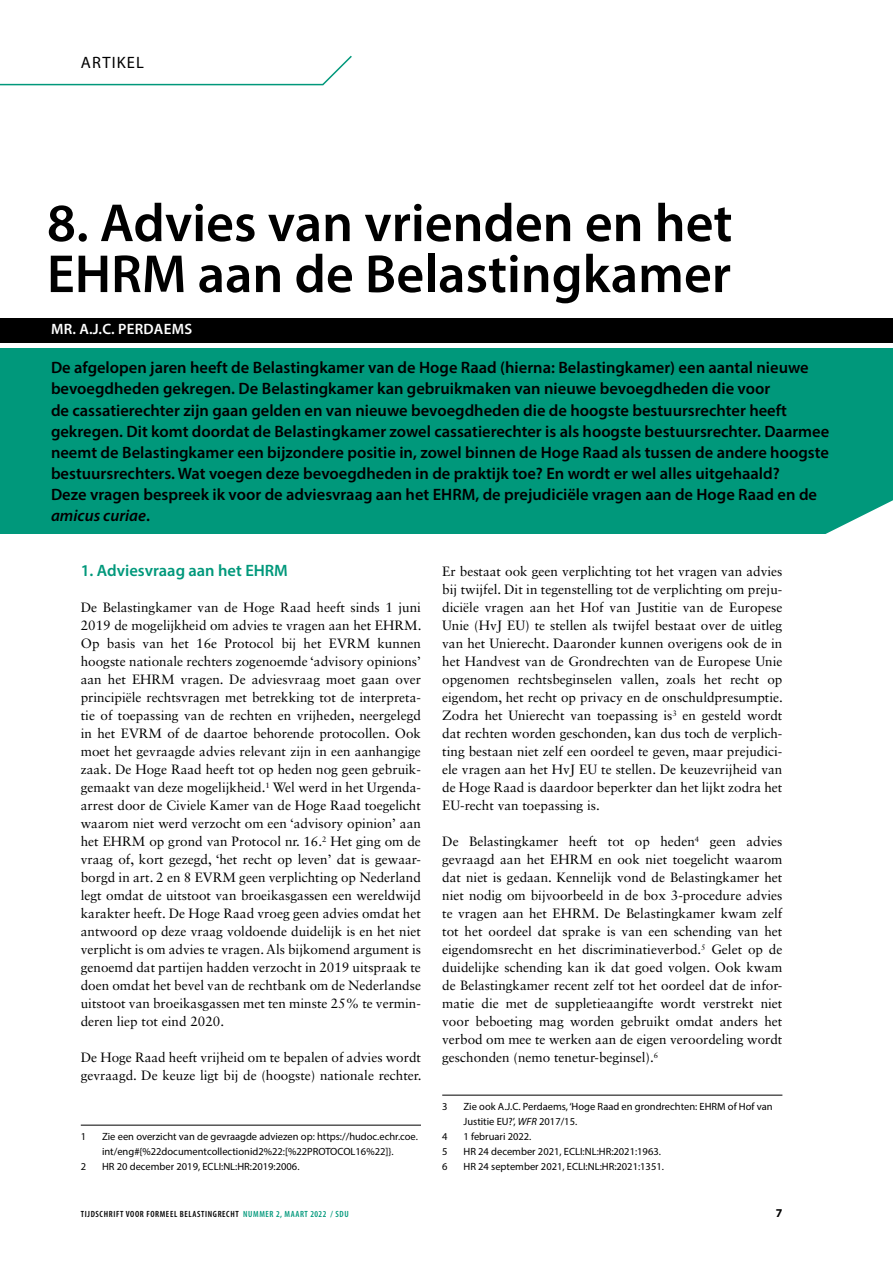
<style>
.page{position:relative;width:893px;height:1263px;background:#fff}
.page>*{position:absolute;margin:0;border:0;box-sizing:border-box;transform-origin:0 0}
.t1{font:600 54px/51px "Myriad Pro";color:#000}
.t2{font:600 16.5px/21px "Myriad Pro";color:#000}
.t3{font:600 16.5px "Myriad Pro";color:#00987b}
.t4{font:16.5px "Myriad Pro";color:#000}
.t5{font:600 15px "Myriad Pro";letter-spacing:.02em;color:#fff}
.t6{font:13.5px/18px "Sabon LT Std";color:#000;text-align:justify}
.t7{font:700 12px "Myriad Pro";color:#000}
.t8{font:10.5px/15px "Myriad Pro";color:#000}
.t9{font:600 condensed 9px "Myriad Pro";letter-spacing:.07em;color:#000}
.t10{font:600 condensed 9px "Myriad Pro";letter-spacing:.065em;color:#00987b}
.s1{font-style:italic}
.s2{color:#00987b}
</style>
<div class="page">
<div style="left:0;top:318px;width:893px;height:24px;background:#000"></div>
<svg style="left:0;top:55px;width:352px;height:31px"></svg>
<hr style="left:81px;top:1125px;width:340px;height:1px;background:#000">
<hr style="left:442px;top:1095px;width:340px;height:1px;background:#000">
<div style="left:0;top:348px;width:893px;height:185px;background:#00987b"></div>
<svg style="left:816px;top:533px;width:77px;height:1px"></svg>
<p class="t4" style="left:81px;top:53px;width:31px">Artike</p>
<p class="t4" style="left:136px;top:53px;width:9px">l</p>
<h1 class="t1" style="left:47px;top:196px;width:687px">8. Advies van vrienden en het<br>EHRM aan de Belastingkamer</h1>
<p class="t5" style="left:51px;top:320px;width:143px">MR. A.J.C. PERDAEMS</p>
<p class="t2" style="left:51px;top:357px;width:780px">De afgelopen jaren heeft de Belastingkamer van de Hoge Raad (hierna: Belastingkamer) een aantal nieuwe bevoegdheden gekregen. De Belastingkamer kan gebruikmaken van nieuwe bevoegdheden die voor<br>de cassatierechter zijn gaan gelden en van nieuwe bevoegdheden die de hoogste bestuursrechter heeft gekregen. Dit komt doordat de Belastingkamer zowel cassatierechter is als hoogste bestuursrechter. Daarmee neemt de Belastingkamer een bijzondere positie in, zowel binnen de Hoge Raad als tussen de andere hoogste bestuursrechters. Wat voegen deze bevoegdheden in de praktijk toe? En wordt er wel alles uitgehaald?<br>Deze vragen bespreek ik voor de adviesvraag aan het EHRM, de prejudiciële vragen aan de Hoge Raad en de <span class="s1">amicus curiae</span>.</p>
<p class="t3" style="left:81px;top:560px;width:209px">1. Adviesvraag aan het EHRM</p>
<p class="t6" style="left:81px;top:598px;width:342px">De Belastingkamer van de Hoge Raad heeft sinds 1 juni 2019 de mogelijkheid om advies te vragen aan het EHRM.<br>Op basis van het 16e Protocol bij het EVRM kunnen hoogste nationale rechters zogenoemde ‘advisory opinions’ aan het EHRM vragen. De adviesvraag moet gaan over principiële rechtsvragen met betrekking tot de interpreta&shy;tie of toepassing van de rechten en vrijheden, neergelegd in het EVRM of de daartoe behorende protocollen. Ook moet het gevraagde advies relevant zijn in een aanhangige zaak. De Hoge Raad heeft tot op heden nog geen gebruik&shy;gemaakt van deze mogelijkheid.<sup>1</sup> Wel werd in het Urgenda&shy;arrest door de Civiele Kamer van de Hoge Raad toegelicht waarom niet werd verzocht om een ‘advisory opinion’ aan het EHRM op grond van Protocol nr. 16.<sup>2</sup> Het ging om de vraag of, kort gezegd, ‘het recht op leven’ dat is gewaar&shy;borgd in art. 2 en 8 EVRM geen verplichting op Nederland legt omdat de uitstoot van broeikasgassen een wereldwijd karakter heeft. De Hoge Raad vroeg geen advies omdat het antwoord op deze vraag voldoende duidelijk is en het niet verplicht is om advies te vragen. Als bijkomend argument is genoemd dat partijen hadden verzocht in 2019 uitspraak te doen omdat het bevel van de rechtbank om de Nederlandse uitstoot van broeikasgassen met ten minste 25% te vermin&shy;deren liep tot eind 2020.</p>
<p class="t6" style="left:81px;top:1048px;width:342px">De Hoge Raad heeft vrijheid om te bepalen of advies wordt gevraagd. De keuze ligt bij de (hoogste) nationale rechter.</p>
<p class="t8" style="left:81px;top:1129px;width:7px">1</p>
<p class="t8" style="left:102px;top:1129px;width:317px">Zie een overzicht van de gevraagde adviezen op: https://hudoc.echr.coe. int/eng#{%22documentcollectionid2%22:[%22PROTOCOL16%22]}.</p>
<p class="t8" style="left:81px;top:1159px;width:7px">2</p>
<p class="t8" style="left:102px;top:1159px;width:199px">HR 20 december 2019, ECLI:NL:HR:2019:2006.</p>
<p class="t6" style="left:442px;top:562px;width:342px">Er bestaat ook geen verplichting tot het vragen van advies bij twijfel. Dit in tegenstelling tot de verplichting om preju&shy;diciële vragen aan het Hof van Justitie van de Europese Unie (HvJ EU) te stellen als twijfel bestaat over de uitleg van het Unierecht. Daaronder kunnen overigens ook de in het Handvest van de Grondrechten van de Europese Unie opgenomen rechtsbeginselen vallen, zoals het recht op eigendom, het recht op privacy en de onschuldpresumptie.<br>Zodra het Unierecht van toepassing is<sup>3</sup> en gesteld wordt dat rechten worden geschonden, kan dus toch de verplich&shy;ting bestaan niet zelf een oordeel te geven, maar prejudici&shy;ële vragen aan het HvJ EU te stellen. De keuzevrijheid van de Hoge Raad is daardoor beperkter dan het lijkt zodra het EU-recht van toepassing is.</p>
<p class="t6" style="left:442px;top:832px;width:342px">De Belastingkamer heeft tot op heden<sup>4</sup> geen advies gevraagd aan het EHRM en ook niet toegelicht waarom dat niet is gedaan. Kennelijk vond de Belastingkamer het niet nodig om bijvoorbeeld in de box 3-procedure advies te vragen aan het EHRM. De Belastingkamer kwam zelf tot het oordeel dat sprake is van een schending van het eigendomsrecht en het discriminatieverbod.<sup>5</sup> Gelet op de duidelijke schending kan ik dat goed volgen. Ook kwam de Belastingkamer recent zelf tot het oordeel dat de infor&shy;matie die met de suppletieaangifte wordt verstrekt niet voor beboeting mag worden gebruikt omdat anders het verbod om mee te werken aan de eigen veroordeling wordt geschonden (nemo tenetur-beginsel).<sup>6</sup></p>
<p class="t8" style="left:442px;top:1099px;width:7px">3</p>
<p class="t8" style="left:463px;top:1099px;width:311px">Zie ook A.J.C. Perdaems, ‘Hoge Raad en grondrechten: EHRM of Hof van<br>Justitie EU?’, <span class="s1">WFR</span> 2017/15.</p>
<p class="t8" style="left:442px;top:1129px;width:7px">4</p>
<p class="t8" style="left:463px;top:1129px;width:69px">1 februari 2022.</p>
<p class="t8" style="left:442px;top:1144px;width:7px">5</p>
<p class="t8" style="left:463px;top:1144px;width:199px">HR 24 december 2021, ECLI:NL:HR:2021:1963.</p>
<p class="t8" style="left:442px;top:1159px;width:7px">6</p>
<p class="t8" style="left:463px;top:1159px;width:202px">HR 24 september 2021, ECLI:NL:HR:2021:1351.</p>
<p class="t9" style="left:81px;top:1208px;width:179px">TIJDSCHRIFT VOOR FORMEEL BELASTINGRECHT <span class="s2">NUMMER</span></p>
<p class="t10" style="left:276px;top:1208px;width:74px">2, MAART 2022 / SD U</p>
<p class="t7" style="left:776px;top:1205px;width:8px">7</p>
</div>
